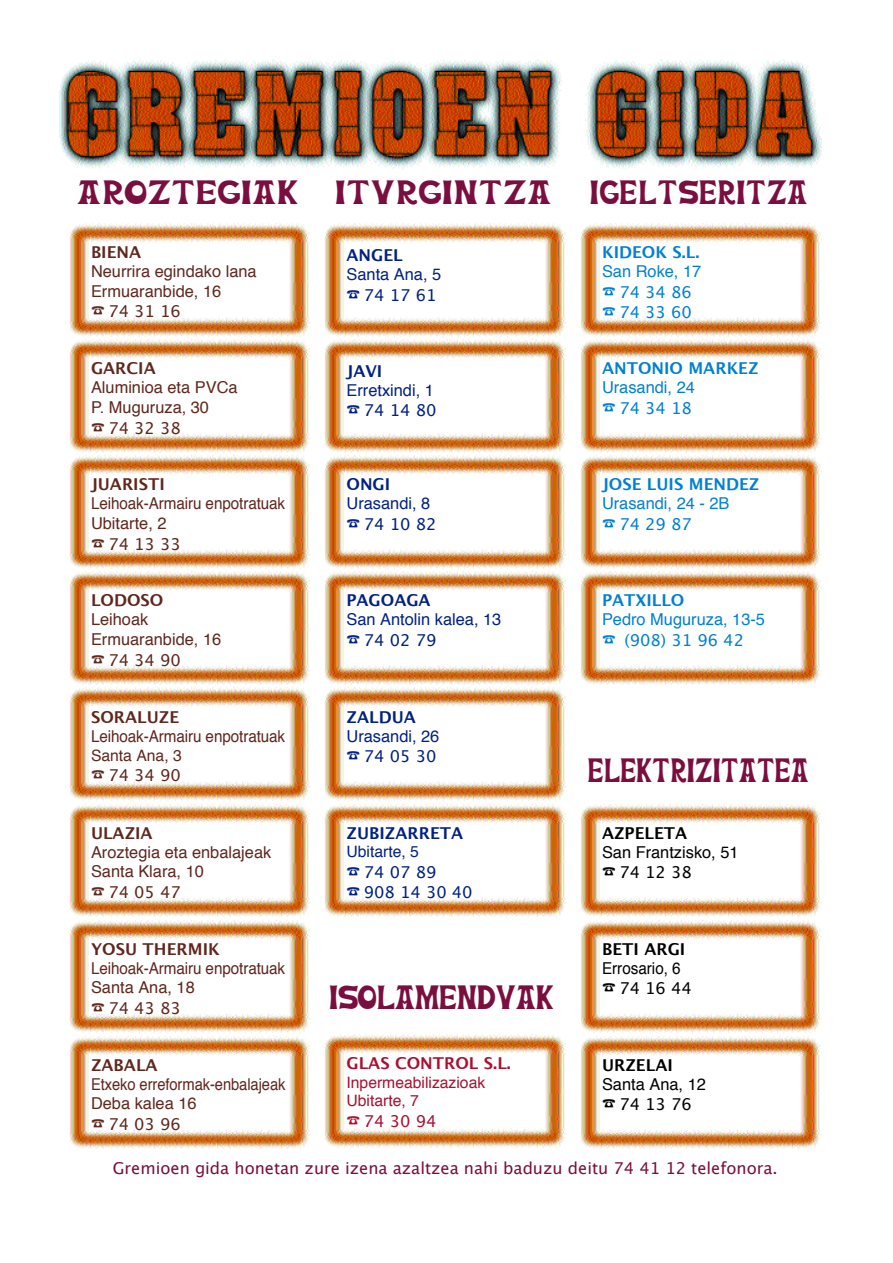
<style>
.page{position:relative;width:893px;height:1263px;background:#fff}
.page>*{position:absolute;margin:0;border:0;box-sizing:border-box;transform-origin:0 0}
.t1{font:27.3px "Euskara Bi";letter-spacing:.045em;color:#7a0f3f}
.t2{font:27.3px "Euskara Bi";letter-spacing:.025em;color:#7a0f3f;scale:.75 1}
.t3{font:27.3px "Euskara Bi";color:#7a0f3f;scale:.85 1}
.t4{font:27.3px "Euskara Bi";letter-spacing:.045em;color:#7a0f3f;scale:.85 1}
.t5{font:16.35px/19.6px "Helvetica";color:#5f271d}
.t6{font:16.35px/19.6px "Helvetica";color:#5f271d;scale:.93 1}
.t7{font:16.35px "Lucida Grande";color:#7a0f3f}
.t8{font:16.35px "Helvetica";color:#002183}
.t9{font:700 16.35px "Lucida Grande";color:#5f271d}
.t10{font:16.35px "Helvetica";color:#0080d3}
.t11{font:16.35px "Lucida Grande";color:#5f271d}
.t12{font:16.35px/20.5px "Lucida Grande";color:#002183}
.t13{font:700 16.35px "Lucida Grande";color:#0080d3}
.t14{font:16.35px/19.6px "Helvetica";color:#5f271d;scale:.9 1}
.t15{font:700 16.35px "Lucida Grande";color:#002183}
.t16{font:16.35px/20.5px "Lucida Grande";color:#0080d3}
.t17{font:16.35px "Helvetica";color:#000}
.t18{font:700 16.35px "Lucida Grande";color:#000}
.t19{font:16.35px "Lucida Grande";color:#000}
.t20{font:700 16.35px "Lucida Grande";color:#aa1030}
.t21{font:16.35px "Helvetica";color:#000;scale:.93 1}
.t22{font:16.35px "Lucida Grande";color:#aa1030}
.t23{font:15.75px/18.9px "Helvetica";color:#aa1030}
.t24{font:15.75px "Helvetica";color:#5f271d}
.t25{font:15.75px "Helvetica";color:#002183}
</style>
<div class="page">
<img style="left:59px;top:59px;width:763px;height:111px">
<img style="left:70px;top:223px;width:241px;height:114px">
<svg style="left:70px;top:339px;width:241px;height:114px"></svg>
<svg style="left:70px;top:455px;width:241px;height:114px"></svg>
<svg style="left:70px;top:571px;width:241px;height:114px"></svg>
<svg style="left:70px;top:687px;width:241px;height:114px"></svg>
<svg style="left:70px;top:804px;width:241px;height:113px"></svg>
<svg style="left:70px;top:920px;width:241px;height:113px"></svg>
<svg style="left:70px;top:1036px;width:241px;height:113px"></svg>
<img style="left:325px;top:223px;width:242px;height:114px">
<img style="left:325px;top:339px;width:242px;height:114px">
<svg style="left:325px;top:455px;width:242px;height:114px"></svg>
<svg style="left:325px;top:571px;width:242px;height:114px"></svg>
<svg style="left:325px;top:687px;width:242px;height:114px"></svg>
<svg style="left:325px;top:804px;width:242px;height:113px"></svg>
<img style="left:325px;top:1034px;width:242px;height:114px">
<img style="left:581px;top:223px;width:241px;height:114px">
<img style="left:581px;top:339px;width:241px;height:114px">
<img style="left:581px;top:455px;width:241px;height:114px">
<img style="left:581px;top:571px;width:241px;height:114px">
<img style="left:581px;top:804px;width:241px;height:113px">
<svg style="left:581px;top:920px;width:241px;height:113px"></svg>
<svg style="left:581px;top:1036px;width:241px;height:113px"></svg>
<svg style="left:92px;top:307px;width:12px;height:8px"></svg>
<svg style="left:92px;top:423px;width:12px;height:8px"></svg>
<svg style="left:92px;top:539px;width:12px;height:8px"></svg>
<svg style="left:92px;top:655px;width:12px;height:8px"></svg>
<svg style="left:92px;top:770px;width:12px;height:8px"></svg>
<svg style="left:92px;top:887px;width:12px;height:8px"></svg>
<svg style="left:92px;top:1003px;width:12px;height:8px"></svg>
<svg style="left:92px;top:1119px;width:12px;height:8px"></svg>
<svg style="left:347px;top:290px;width:12px;height:8px"></svg>
<svg style="left:347px;top:405px;width:12px;height:9px"></svg>
<svg style="left:347px;top:519px;width:12px;height:8px"></svg>
<svg style="left:347px;top:635px;width:12px;height:8px"></svg>
<svg style="left:347px;top:751px;width:12px;height:8px"></svg>
<svg style="left:347px;top:867px;width:12px;height:8px"></svg>
<svg style="left:347px;top:887px;width:12px;height:8px"></svg>
<svg style="left:347px;top:1116px;width:12px;height:8px"></svg>
<svg style="left:602px;top:287px;width:13px;height:8px"></svg>
<svg style="left:602px;top:307px;width:13px;height:9px"></svg>
<svg style="left:602px;top:403px;width:13px;height:8px"></svg>
<svg style="left:602px;top:519px;width:13px;height:8px"></svg>
<svg style="left:602px;top:635px;width:13px;height:8px"></svg>
<svg style="left:602px;top:867px;width:13px;height:9px"></svg>
<svg style="left:602px;top:983px;width:13px;height:9px"></svg>
<svg style="left:602px;top:1100px;width:13px;height:8px"></svg>
<h1 class="t1" style="left:78px;top:182px;width:222px">AROZTEGIAK</h1>
<p class="t9" style="left:91px;top:242px;width:52px">BIENA</p>
<p class="t5" style="left:91px;top:263px;width:167px">Neurrira egindako lana<br>Ermuaranbide, 16</p>
<p class="t11" style="left:108px;top:302px;width:74px">74 31 16</p>
<p class="t9" style="left:91px;top:359px;width:66px">GARCIA</p>
<p class="t5" style="left:91px;top:379px;width:148px">Aluminioa eta PVCa<br>P. Muguruza, 30</p>
<p class="t11" style="left:108px;top:418px;width:74px">74 32 38</p>
<p class="t9" style="left:91px;top:475px;width:75px">JUARISTI</p>
<p class="t6" style="left:91px;top:495px;width:210px">Leihoak-Armairu enpotratuak<br>Ubitarte, 2</p>
<p class="t11" style="left:108px;top:534px;width:74px">74 13 33</p>
<p class="t9" style="left:91px;top:591px;width:74px">LODOSO</p>
<p class="t5" style="left:91px;top:611px;width:132px">Leihoak<br>Ermuaranbide, 16</p>
<p class="t11" style="left:108px;top:650px;width:74px">74 34 90</p>
<p class="t9" style="left:91px;top:707px;width:90px">SORALUZE</p>
<p class="t6" style="left:91px;top:727px;width:210px">Leihoak-Armairu enpotratuak</p>
<p class="t24" style="left:91px;top:749px;width:92px">Santa Ana, 3</p>
<p class="t11" style="left:108px;top:765px;width:74px">74 34 90</p>
<p class="t9" style="left:91px;top:823px;width:63px">ULAZIA</p>
<p class="t5" style="left:91px;top:843px;width:182px">Aroztegia eta enbalajeak<br>Santa Klara, 10</p>
<p class="t11" style="left:108px;top:882px;width:74px">74 05 47</p>
<p class="t9" style="left:91px;top:939px;width:130px">YOSU THERMIK</p>
<p class="t6" style="left:91px;top:959px;width:210px">Leihoak-Armairu enpotratuak<br>Santa Ana, 18</p>
<p class="t11" style="left:108px;top:998px;width:74px">74 43 83</p>
<p class="t9" style="left:91px;top:1055px;width:68px">ZABALA</p>
<p class="t14" style="left:91px;top:1076px;width:217px">Etxeko erreformak-enbalajeak<br>Deba kalea 16</p>
<p class="t11" style="left:108px;top:1114px;width:74px">74 03 96</p>
<h1 class="t1" style="left:335px;top:182px;width:217px">ITURGINTZA</h1>
<p class="t15" style="left:346px;top:245px;width:58px">ANGEL</p>
<p class="t8" style="left:346px;top:268px;width:96px">Santa Ana, 5</p>
<p class="t12" style="left:364px;top:284px;width:74px">74 17 61</p>
<p class="t15" style="left:346px;top:361px;width:37px">JAVI</p>
<p class="t8" style="left:346px;top:383px;width:89px">Erretxindi, 1</p>
<p class="t12" style="left:364px;top:400px;width:74px">74 14 80</p>
<p class="t15" style="left:346px;top:475px;width:45px">ONGI</p>
<p class="t8" style="left:346px;top:497px;width:85px">Urasandi, 8</p>
<p class="t12" style="left:364px;top:513px;width:74px">74 10 82</p>
<p class="t15" style="left:346px;top:591px;width:86px">PAGOAGA</p>
<p class="t8" style="left:346px;top:613px;width:156px">San Antolin kalea, 13</p>
<p class="t12" style="left:364px;top:630px;width:74px">74 02 79</p>
<p class="t15" style="left:346px;top:707px;width:71px">ZALDUA</p>
<p class="t8" style="left:346px;top:729px;width:94px">Urasandi, 26</p>
<p class="t12" style="left:364px;top:746px;width:74px">74 05 30</p>
<p class="t15" style="left:346px;top:823px;width:118px">ZUBIZARRETA</p>
<p class="t25" style="left:346px;top:845px;width:74px">Ubitarte, 5</p>
<p class="t12" style="left:364px;top:861px;width:110px">74 07 89<br>908 14 30 40</p>
<h1 class="t3" style="left:329px;top:987px;width:265px">ISOLAMENDUAK</h1>
<p class="t20" style="left:346px;top:1053px;width:166px">GLAS CONTROL S.L.</p>
<p class="t23" style="left:346px;top:1074px;width:140px">Inpermeabilizazioak<br>Ubitarte, 7</p>
<p class="t22" style="left:364px;top:1111px;width:74px">74 30 94</p>
<h1 class="t4" style="left:590px;top:182px;width:257px">IGELTSERITZA</h1>
<p class="t13" style="left:602px;top:242px;width:99px">KIDEOK S.L.</p>
<p class="t10" style="left:602px;top:265px;width:101px">San Roke, 17</p>
<p class="t16" style="left:619px;top:281px;width:74px">74 34 86<br>74 33 60</p>
<p class="t13" style="left:602px;top:359px;width:158px">ANTONIO MARKEZ</p>
<p class="t10" style="left:602px;top:381px;width:94px">Urasandi, 24</p>
<p class="t16" style="left:619px;top:397px;width:74px">74 34 18</p>
<p class="t13" style="left:602px;top:475px;width:159px">JOSE LUIS MENDEZ</p>
<p class="t10" style="left:602px;top:497px;width:129px">Urasandi, 24 - 2B</p>
<p class="t16" style="left:619px;top:513px;width:74px">74 29 87</p>
<p class="t13" style="left:602px;top:591px;width:84px">PATXILLO</p>
<p class="t10" style="left:602px;top:613px;width:164px">Pedro Muguruza, 13-5</p>
<p class="t16" style="left:624px;top:630px;width:121px">(908) 31 96 42</p>
<h1 class="t2" style="left:588px;top:760px;width:295px">ELEKTRIZITATEA</h1>
<p class="t18" style="left:602px;top:823px;width:87px">AZPELETA</p>
<p class="t17" style="left:602px;top:845px;width:138px">San Frantzisko, 51</p>
<p class="t19" style="left:619px;top:862px;width:74px">74 12 38</p>
<p class="t18" style="left:602px;top:939px;width:85px">BETI ARGI</p>
<p class="t21" style="left:602px;top:961px;width:86px">Errosario, 6</p>
<p class="t19" style="left:619px;top:978px;width:74px">74 16 44</p>
<p class="t18" style="left:602px;top:1055px;width:72px">URZELAI</p>
<p class="t17" style="left:602px;top:1077px;width:105px">Santa Ana, 12</p>
<p class="t19" style="left:619px;top:1095px;width:74px">74 13 76</p>
<p class="t7" style="left:113px;top:1158px;width:666px">Gremioen gida honetan zure izena azaltzea nahi baduzu deitu 74 41 12 telefonora.</p>
</div>
